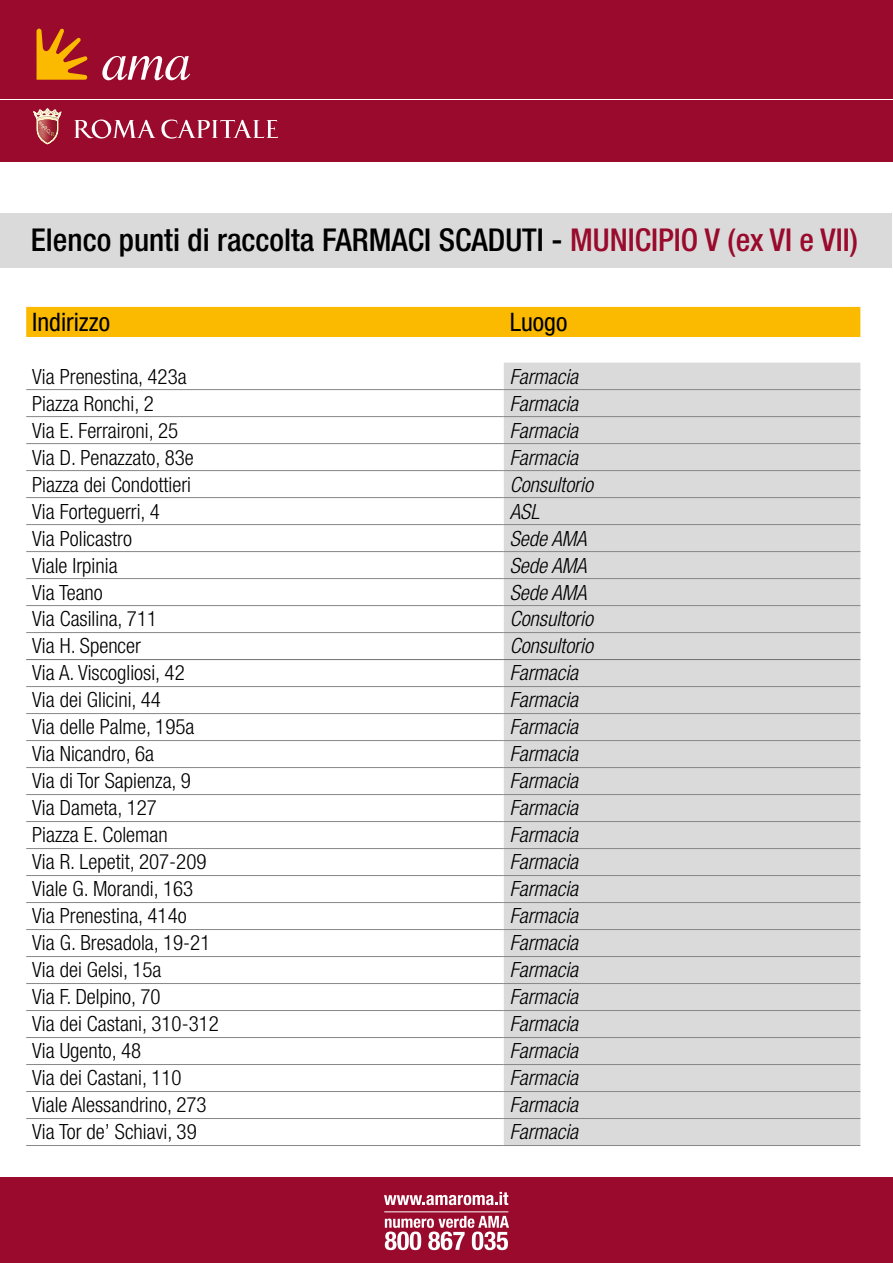
<style>
.page{position:relative;width:893px;height:1263px;background:#fff}
.page>*{position:absolute;margin:0;border:0;box-sizing:border-box;transform-origin:0 0}
.t1{font:500 condensed 31.5px "Helvetica Neue LT Std";color:#000}
.t2{font:condensed 25.5px "Helvetica Neue LT Std";color:#000}
.t3{font:300 condensed 21px "Helvetica Neue LT Std";color:#000}
.t4{font:italic 300 condensed 21px "Helvetica Neue LT Std";color:#000}
.s1{color:#990a2c}
</style>
<div class="page">
<div style="left:1px;top:214px;width:891px;height:54px;background:#dadada"></div>
<div style="left:0;top:0;width:893px;height:162px;background:#990a2c"></div>
<hr style="left:0;top:99px;width:893px;height:1px;background:#fff">
<svg style="left:37px;top:28px;width:51px;height:52px"></svg>
<svg style="left:102px;top:56px;width:88px;height:24px"></svg>
<svg style="left:161px;top:120px;width:117px;height:19px"></svg>
<svg style="left:74px;top:119px;width:81px;height:20px"></svg>
<svg style="left:34px;top:109px;width:27px;height:35px"></svg>
<div style="left:0;top:1178px;width:893px;height:85px;background:#990a2c"></div>
<svg style="left:384px;top:1192px;width:124px;height:13px"></svg>
<svg style="left:385px;top:1216px;width:124px;height:34px"></svg>
<hr style="left:384px;top:1211px;width:124px;height:1px;background:#fff">
<div style="left:26px;top:307px;width:834px;height:30px;background:#fbba00"></div>
<div style="left:504px;top:363px;width:356px;height:782px;background:#dadada"></div>
<hr style="left:26px;top:389px;width:478px;height:1px;background:#878787">
<hr style="left:504px;top:389px;width:356px;height:1px;background:#878787">
<hr style="left:26px;top:416px;width:478px;height:1px;background:#878787">
<hr style="left:504px;top:416px;width:356px;height:1px;background:#878787">
<hr style="left:26px;top:443px;width:478px;height:1px;background:#878787">
<hr style="left:504px;top:443px;width:356px;height:1px;background:#878787">
<hr style="left:26px;top:470px;width:478px;height:1px;background:#878787">
<hr style="left:504px;top:470px;width:356px;height:1px;background:#878787">
<hr style="left:26px;top:497px;width:478px;height:1px;background:#878787">
<hr style="left:504px;top:497px;width:356px;height:1px;background:#878787">
<hr style="left:26px;top:524px;width:478px;height:1px;background:#878787">
<hr style="left:504px;top:524px;width:356px;height:1px;background:#878787">
<hr style="left:26px;top:551px;width:478px;height:1px;background:#878787">
<hr style="left:504px;top:551px;width:356px;height:1px;background:#878787">
<hr style="left:26px;top:578px;width:478px;height:1px;background:#878787">
<hr style="left:504px;top:578px;width:356px;height:1px;background:#878787">
<hr style="left:26px;top:605px;width:478px;height:1px;background:#878787">
<hr style="left:504px;top:605px;width:356px;height:1px;background:#878787">
<hr style="left:26px;top:632px;width:478px;height:1px;background:#878787">
<hr style="left:504px;top:632px;width:356px;height:1px;background:#878787">
<hr style="left:26px;top:686px;width:478px;height:1px;background:#878787">
<hr style="left:504px;top:686px;width:356px;height:1px;background:#878787">
<hr style="left:26px;top:713px;width:478px;height:1px;background:#878787">
<hr style="left:504px;top:713px;width:356px;height:1px;background:#878787">
<hr style="left:26px;top:740px;width:478px;height:1px;background:#878787">
<hr style="left:504px;top:740px;width:356px;height:1px;background:#878787">
<hr style="left:26px;top:767px;width:478px;height:1px;background:#878787">
<hr style="left:504px;top:767px;width:356px;height:1px;background:#878787">
<hr style="left:26px;top:794px;width:478px;height:1px;background:#878787">
<hr style="left:504px;top:794px;width:356px;height:1px;background:#878787">
<hr style="left:26px;top:821px;width:478px;height:1px;background:#878787">
<hr style="left:504px;top:821px;width:356px;height:1px;background:#878787">
<hr style="left:26px;top:848px;width:478px;height:1px;background:#878787">
<hr style="left:504px;top:848px;width:356px;height:1px;background:#878787">
<hr style="left:26px;top:875px;width:478px;height:1px;background:#878787">
<hr style="left:504px;top:875px;width:356px;height:1px;background:#878787">
<hr style="left:26px;top:902px;width:478px;height:1px;background:#878787">
<hr style="left:504px;top:902px;width:356px;height:1px;background:#878787">
<hr style="left:26px;top:929px;width:478px;height:1px;background:#878787">
<hr style="left:504px;top:929px;width:356px;height:1px;background:#878787">
<hr style="left:26px;top:956px;width:478px;height:1px;background:#878787">
<hr style="left:504px;top:956px;width:356px;height:1px;background:#878787">
<hr style="left:26px;top:983px;width:478px;height:1px;background:#878787">
<hr style="left:504px;top:983px;width:356px;height:1px;background:#878787">
<hr style="left:26px;top:1010px;width:478px;height:1px;background:#878787">
<hr style="left:504px;top:1010px;width:356px;height:1px;background:#878787">
<hr style="left:26px;top:1037px;width:478px;height:1px;background:#878787">
<hr style="left:504px;top:1037px;width:356px;height:1px;background:#878787">
<hr style="left:26px;top:1064px;width:478px;height:1px;background:#878787">
<hr style="left:504px;top:1064px;width:356px;height:1px;background:#878787">
<hr style="left:26px;top:1091px;width:478px;height:1px;background:#878787">
<hr style="left:504px;top:1091px;width:356px;height:1px;background:#878787">
<hr style="left:26px;top:1118px;width:478px;height:1px;background:#878787">
<hr style="left:504px;top:1118px;width:356px;height:1px;background:#878787">
<hr style="left:26px;top:1145px;width:478px;height:1px;background:#878787">
<hr style="left:504px;top:1145px;width:356px;height:1px;background:#878787">
<hr style="left:26px;top:659px;width:478px;height:1px;background:#706f6f">
<hr style="left:504px;top:659px;width:356px;height:1px;background:#706f6f">
<h1 class="t1" style="left:31px;top:221px;width:828px">Elenco punti di raccolta FARMACI SCADUTI - <span class="s1">MUNICIPIO V (ex VI e VII)</span></h1>
<p class="t2" style="left:32px;top:307px;width:79px">Indirizzo</p>
<p class="t2" style="left:510px;top:307px;width:59px">Luogo</p>
<p class="t3" style="left:32px;top:364px;width:156px">Via Prenestina, 423a</p>
<p class="t4" style="left:510px;top:364px;width:70px">Farmacia</p>
<p class="t3" style="left:32px;top:391px;width:123px">Piazza Ronchi, 2</p>
<p class="t4" style="left:510px;top:391px;width:70px">Farmacia</p>
<p class="t3" style="left:32px;top:418px;width:147px">Via E. Ferraironi, 25</p>
<p class="t4" style="left:510px;top:418px;width:70px">Farmacia</p>
<p class="t3" style="left:32px;top:445px;width:163px">Via D. Penazzato, 83e</p>
<p class="t4" style="left:510px;top:445px;width:70px">Farmacia</p>
<p class="t3" style="left:32px;top:472px;width:160px">Piazza dei Condottieri</p>
<p class="t4" style="left:510px;top:472px;width:85px">Consultorio</p>
<p class="t3" style="left:32px;top:499px;width:129px">Via Forteguerri, 4</p>
<p class="t4" style="left:510px;top:499px;width:31px">ASL</p>
<p class="t3" style="left:32px;top:526px;width:101px">Via Policastro</p>
<p class="t4" style="left:510px;top:526px;width:78px">Sede AMA</p>
<p class="t3" style="left:32px;top:553px;width:87px">Viale Irpinia</p>
<p class="t4" style="left:510px;top:553px;width:78px">Sede AMA</p>
<p class="t3" style="left:32px;top:580px;width:72px">Via Teano</p>
<p class="t4" style="left:510px;top:580px;width:78px">Sede AMA</p>
<p class="t3" style="left:32px;top:607px;width:126px">Via Casilina, 711</p>
<p class="t4" style="left:510px;top:607px;width:85px">Consultorio</p>
<p class="t3" style="left:32px;top:634px;width:110px">Via H. Spencer</p>
<p class="t4" style="left:510px;top:634px;width:85px">Consultorio</p>
<p class="t3" style="left:32px;top:661px;width:154px">Via A. Viscogliosi, 42</p>
<p class="t4" style="left:510px;top:661px;width:70px">Farmacia</p>
<p class="t3" style="left:32px;top:688px;width:130px">Via dei Glicini, 44</p>
<p class="t4" style="left:510px;top:688px;width:70px">Farmacia</p>
<p class="t3" style="left:32px;top:715px;width:164px">Via delle Palme, 195a</p>
<p class="t4" style="left:510px;top:715px;width:70px">Farmacia</p>
<p class="t3" style="left:32px;top:742px;width:123px">Via Nicandro, 6a</p>
<p class="t4" style="left:510px;top:742px;width:70px">Farmacia</p>
<p class="t3" style="left:32px;top:769px;width:160px">Via di Tor Sapienza, 9</p>
<p class="t4" style="left:510px;top:769px;width:70px">Farmacia</p>
<p class="t3" style="left:32px;top:796px;width:126px">Via Dameta, 127</p>
<p class="t4" style="left:510px;top:796px;width:70px">Farmacia</p>
<p class="t3" style="left:32px;top:823px;width:137px">Piazza E. Coleman</p>
<p class="t4" style="left:510px;top:823px;width:70px">Farmacia</p>
<p class="t3" style="left:32px;top:850px;width:176px">Via R. Lepetit, 207-209</p>
<p class="t4" style="left:510px;top:850px;width:70px">Farmacia</p>
<p class="t3" style="left:32px;top:877px;width:163px">Viale G. Morandi, 163</p>
<p class="t4" style="left:510px;top:877px;width:70px">Farmacia</p>
<p class="t3" style="left:32px;top:904px;width:156px">Via Prenestina, 414o</p>
<p class="t4" style="left:510px;top:904px;width:70px">Farmacia</p>
<p class="t3" style="left:32px;top:931px;width:180px">Via G. Bresadola, 19-21</p>
<p class="t4" style="left:510px;top:931px;width:70px">Farmacia</p>
<p class="t3" style="left:32px;top:958px;width:131px">Via dei Gelsi, 15a</p>
<p class="t4" style="left:510px;top:958px;width:70px">Farmacia</p>
<p class="t3" style="left:32px;top:985px;width:130px">Via F. Delpino, 70</p>
<p class="t4" style="left:510px;top:985px;width:70px">Farmacia</p>
<p class="t3" style="left:32px;top:1012px;width:188px">Via dei Castani, 310-312</p>
<p class="t4" style="left:510px;top:1012px;width:70px">Farmacia</p>
<p class="t3" style="left:32px;top:1039px;width:111px">Via Ugento, 48</p>
<p class="t4" style="left:510px;top:1039px;width:70px">Farmacia</p>
<p class="t3" style="left:32px;top:1066px;width:151px">Via dei Castani, 110</p>
<p class="t4" style="left:510px;top:1066px;width:70px">Farmacia</p>
<p class="t3" style="left:32px;top:1093px;width:176px">Viale Alessandrino, 273</p>
<p class="t4" style="left:510px;top:1093px;width:70px">Farmacia</p>
<p class="t3" style="left:32px;top:1120px;width:166px">Via Tor de’ Schiavi, 39</p>
<p class="t4" style="left:510px;top:1120px;width:70px">Farmacia</p>
</div>
